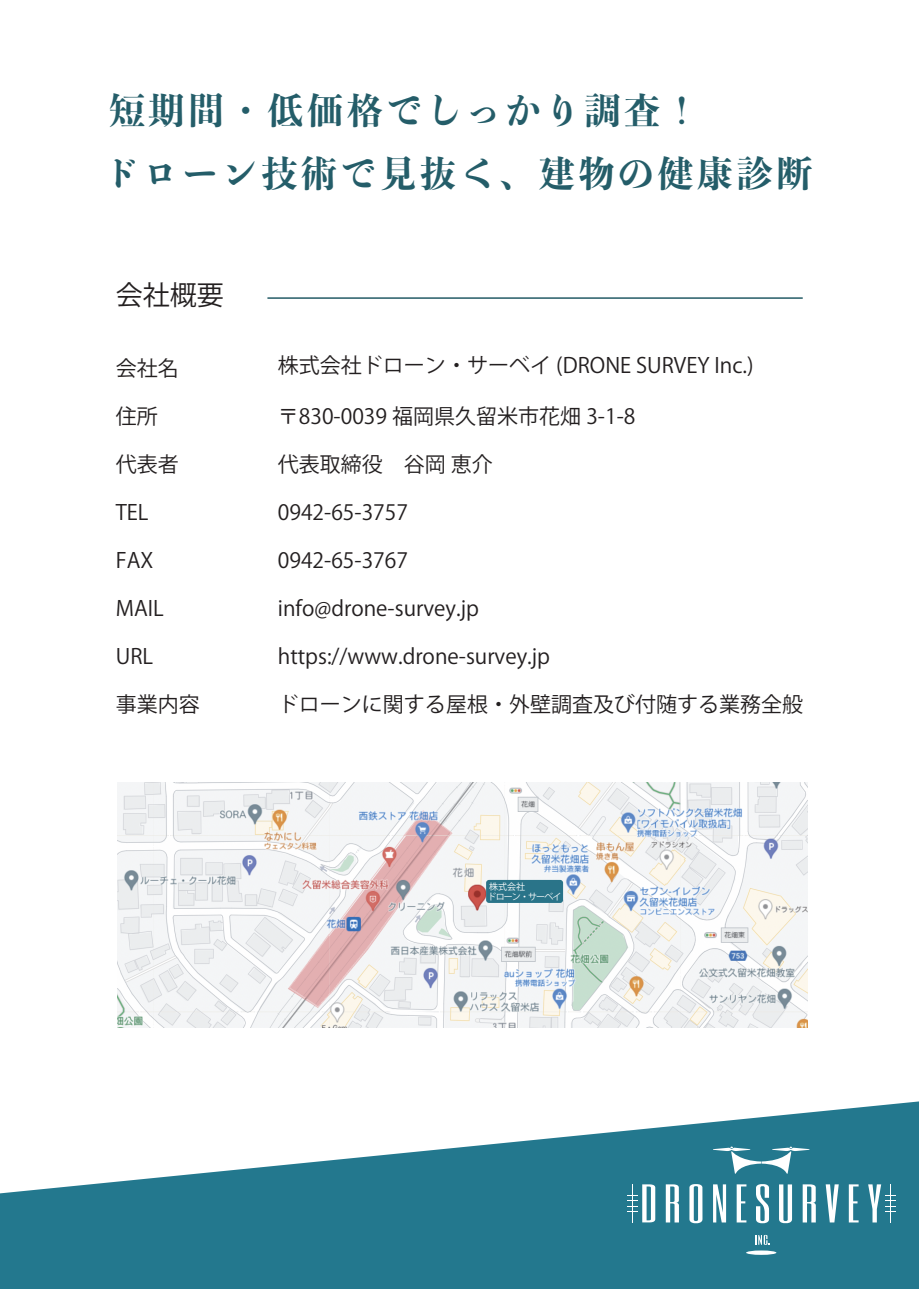
<style>
.page{position:relative;width:919px;height:1289px;background:#fff}
.page>*{position:absolute;margin:0;border:0;box-sizing:border-box;transform-origin:0 0}
.t1{font:800 36px/63px "Toppan Bunkyu Midashi Mincho Std N";letter-spacing:.1em;color:#245d69}
.t2{font:27px "Koz Go Pr 6 N";color:#231f20}
.t3{font:21px "Koz Go Pr 6 N";color:#231f20}
.t4{font:9px/10.5px "Koz Go Pr 6 N";letter-spacing:-.1em;color:#fff}
.s1{font-family:"Koz Min Pr 6 N"}
</style>
<div class="page">
<svg style="left:0;top:1101px;width:918px;height:187px;fill:#23788e"></svg>
<svg style="left:665px;top:1184px;width:14px;height:38px"></svg>
<svg style="left:689px;top:1183px;width:13px;height:40px"></svg>
<svg style="left:713px;top:1184px;width:13px;height:38px"></svg>
<svg style="left:736px;top:1184px;width:10px;height:38px"></svg>
<svg style="left:756px;top:1183px;width:13px;height:40px"></svg>
<svg style="left:779px;top:1184px;width:13px;height:39px"></svg>
<svg style="left:802px;top:1184px;width:13px;height:38px"></svg>
<svg style="left:825px;top:1184px;width:13px;height:38px"></svg>
<svg style="left:848px;top:1184px;width:10px;height:38px"></svg>
<svg style="left:746px;top:1250px;width:30px;height:4px"></svg>
<svg style="left:868px;top:1184px;width:27px;height:38px"></svg>
<svg style="left:626px;top:1184px;width:29px;height:38px"></svg>
<svg style="left:755px;top:1234px;width:14px;height:10px"></svg>
<svg style="left:713px;top:1146px;width:96px;height:27px"></svg>
<hr style="left:267px;top:297px;width:535px;height:2px;background:#245b66">
<img style="left:117px;top:783px;width:690px;height:244px">
<div style="left:486px;top:879px;width:77px;height:23px;background:#2a7489;border-radius:3px"></div>
<h1 class="t1" style="left:103px;top:78px;width:711px">短期間・低価格でしっかり調査！<br>ドローン技術で見抜く、建物の健康診断</h1>
<p class="t2" style="left:116px;top:280px;width:110px">会社概要</p>
<p class="t3" style="left:116px;top:356px;width:64px">会社名</p>
<p class="t3" style="left:116px;top:404px;width:43px">住所</p>
<p class="t3" style="left:116px;top:452px;width:64px">代表者</p>
<p class="t3" style="left:116px;top:500px;width:34px">TEL</p>
<p class="t3" style="left:116px;top:548px;width:39px">FAX</p>
<p class="t3" style="left:116px;top:596px;width:49px">MAIL</p>
<p class="t3" style="left:116px;top:644px;width:39px">URL</p>
<p class="t3" style="left:116px;top:692px;width:85px">事業内容</p>
<p class="t3" style="left:278px;top:353px;width:477px">株式会社ドローン<span class="s1">・</span>サーベイ (DRONE SURVEY Inc.)</p>
<p class="t3" style="left:278px;top:404px;width:359px">〒830-0039 福岡県久留米市花畑 3-1-8</p>
<p class="t3" style="left:278px;top:452px;width:216px">代表取締役　谷岡 恵介</p>
<p class="t3" style="left:278px;top:500px;width:153px">0942-65-3757　</p>
<p class="t3" style="left:278px;top:548px;width:132px">0942-65-3767</p>
<p class="t3" style="left:278px;top:596px;width:202px">info@drone-survey.jp</p>
<p class="t3" style="left:278px;top:644px;width:274px">https://www.drone-survey.jp</p>
<p class="t3" style="left:278px;top:692px;width:526px">ドローンに関する屋根・外壁調査及び付随する業務全般</p>
<p class="t4" style="left:487px;top:881px;width:75px">株式会社<br>ドローン・サーベイ</p>
</div>
